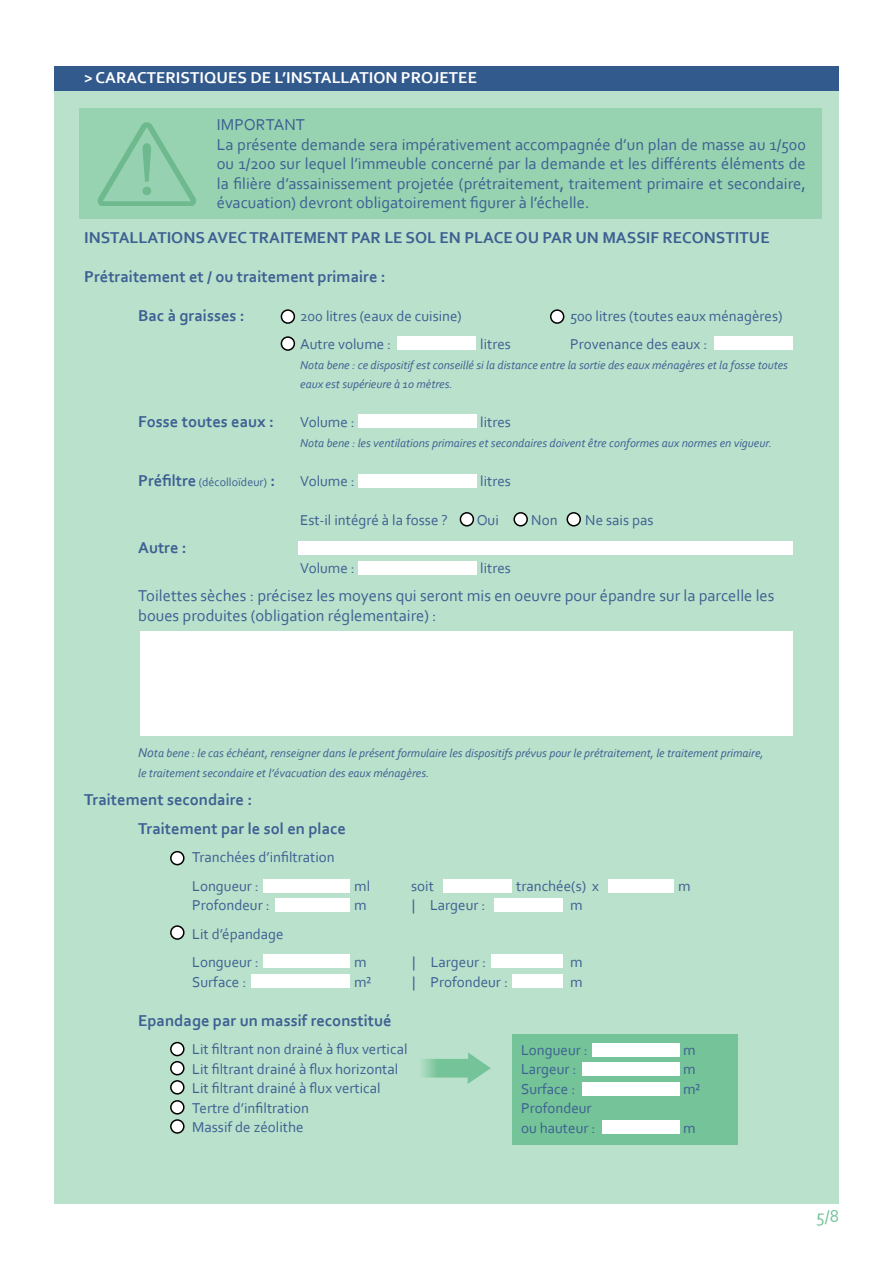
<style>
.page{position:relative;width:893px;height:1263px;background:#fff}
.page>*{position:absolute;margin:0;border:0;box-sizing:border-box;transform-origin:0 0}
.t1{font:18px "Corbel";color:#75c398}
.t2{font:16.5px/19.5px "Corbel";color:#3d6093}
.t3{font:700 16.5px/28.5px "Corbel";color:#3d6093}
.t4{font:700 16.5px "Corbel";color:#fff}
.t5{font:15px/19.5px "Corbel";color:#3d6093}
.t6{font:italic 12px/19.5px "Corbel";color:#3d6093}
.t7{font:12px "Corbel";color:#3d6093}
.s1{font-weight:700;font-size:16.5px}
.s2{font-size:13.5px}
</style>
<div class="page">
<div style="left:54px;top:66px;width:785px;height:1137px;background:#bae1cb"></div>
<div style="left:54px;top:66px;width:785px;height:25px;background:#325a8d"></div>
<div style="left:140px;top:631px;width:653px;height:105px;background:#fff"></div>
<div style="left:398px;top:336px;width:78px;height:14px;background:#fff"></div>
<div style="left:358px;top:415px;width:118px;height:13px;background:#fff"></div>
<div style="left:358px;top:474px;width:118px;height:14px;background:#fff"></div>
<div style="left:298px;top:541px;width:495px;height:14px;background:#fff"></div>
<div style="left:358px;top:561px;width:118px;height:14px;background:#fff"></div>
<div style="left:264px;top:879px;width:86px;height:13px;background:#fff"></div>
<div style="left:443px;top:879px;width:69px;height:13px;background:#fff"></div>
<div style="left:608px;top:879px;width:65px;height:13px;background:#fff"></div>
<div style="left:494px;top:898px;width:69px;height:14px;background:#fff"></div>
<div style="left:492px;top:955px;width:71px;height:13px;background:#fff"></div>
<div style="left:264px;top:955px;width:86px;height:13px;background:#fff"></div>
<div style="left:512px;top:974px;width:51px;height:14px;background:#fff"></div>
<div style="left:252px;top:974px;width:98px;height:14px;background:#fff"></div>
<div style="left:275px;top:898px;width:75px;height:14px;background:#fff"></div>
<div style="left:714px;top:336px;width:79px;height:14px;background:#fff"></div>
<div style="left:551px;top:310px;width:13px;height:13px;background:#fff;border-radius:50%"></div>
<div style="left:550px;top:309px;width:14px;height:15px;border:2px solid #000;border-radius:50%"></div>
<div style="left:281px;top:310px;width:13px;height:13px;background:#fff;border-radius:50%"></div>
<div style="left:281px;top:309px;width:14px;height:15px;border:2px solid #000;border-radius:50%"></div>
<div style="left:281px;top:337px;width:13px;height:13px;background:#fff;border-radius:50%"></div>
<div style="left:281px;top:336px;width:14px;height:15px;border:2px solid #000;border-radius:50%"></div>
<div style="left:460px;top:513px;width:13px;height:13px;background:#fff;border-radius:50%"></div>
<div style="left:460px;top:512px;width:14px;height:14px;border:2px solid #000;border-radius:50%"></div>
<div style="left:514px;top:513px;width:13px;height:13px;background:#fff;border-radius:50%"></div>
<div style="left:513px;top:512px;width:15px;height:14px;border:2px solid #000;border-radius:50%"></div>
<div style="left:567px;top:513px;width:13px;height:13px;background:#fff;border-radius:50%"></div>
<div style="left:566px;top:512px;width:15px;height:14px;border:2px solid #000;border-radius:50%"></div>
<div style="left:171px;top:852px;width:13px;height:13px;background:#fff;border-radius:50%"></div>
<div style="left:170px;top:851px;width:15px;height:14px;border:2px solid #000;border-radius:50%"></div>
<div style="left:171px;top:926px;width:13px;height:13px;background:#fff;border-radius:50%"></div>
<div style="left:170px;top:925px;width:15px;height:15px;border:2px solid #000;border-radius:50%"></div>
<div style="left:171px;top:1042px;width:13px;height:13px;background:#fff;border-radius:50%"></div>
<div style="left:170px;top:1042px;width:15px;height:14px;border:2px solid #000;border-radius:50%"></div>
<div style="left:171px;top:1062px;width:13px;height:13px;background:#fff;border-radius:50%"></div>
<div style="left:170px;top:1061px;width:15px;height:14px;border:2px solid #000;border-radius:50%"></div>
<div style="left:171px;top:1101px;width:13px;height:13px;background:#fff;border-radius:50%"></div>
<div style="left:170px;top:1100px;width:15px;height:14px;border:2px solid #000;border-radius:50%"></div>
<div style="left:171px;top:1081px;width:13px;height:13px;background:#fff;border-radius:50%"></div>
<div style="left:170px;top:1080px;width:15px;height:14px;border:2px solid #000;border-radius:50%"></div>
<div style="left:171px;top:1120px;width:13px;height:13px;background:#fff;border-radius:50%"></div>
<div style="left:170px;top:1119px;width:15px;height:15px;border:2px solid #000;border-radius:50%"></div>
<div style="left:512px;top:1035px;width:226px;height:110px;background:#75c398"></div>
<svg style="left:422px;top:1052px;width:69px;height:32px"></svg>
<div style="left:593px;top:1043px;width:87px;height:13px;background:#fff"></div>
<div style="left:582px;top:1062px;width:98px;height:14px;background:#fff"></div>
<div style="left:582px;top:1082px;width:98px;height:13px;background:#fff"></div>
<div style="left:602px;top:1120px;width:78px;height:14px;background:#fff"></div>
<div style="left:80px;top:108px;width:742px;height:111px;background:#97d2b1"></div>
<svg style="left:98px;top:122px;width:98px;height:84px"></svg>
<p class="t4" style="left:84px;top:68px;width:394px">&gt; CARACTERISTIQUES DE L’INSTALLATION PROJETEE</p>
<p class="t2" style="left:217px;top:115px;width:590px">IMPORTANT<br>La présente demande sera impérativement accompagnée d’un plan de masse au 1/500 ou 1/200 sur lequel l’immeuble concerné par la demande et les différents éléments de la filière d’assainissement projetée (prétraitement, traitement primaire et secondaire, évacuation) devront obligatoirement figurer à l’échelle.</p>
<p class="t3" style="left:84px;top:222px;width:687px">INSTALLATIONS AVEC TRAITEMENT PAR LE SOL EN PLACE OU PAR UN MASSIF RECONSTITUE</p>
<p class="t3" style="left:84px;top:261px;width:303px">Prétraitement et / ou traitement primaire :</p>
<p class="t3" style="left:138px;top:300px;width:108px">Bac à graisses :</p>
<p class="t5" style="left:300px;top:305px;width:163px">200 litres (eaux de cuisine)</p>
<p class="t5" style="left:570px;top:305px;width:214px">500 litres (toutes eaux ménagères)</p>
<p class="t5" style="left:300px;top:334px;width:93px">Autre volume :</p>
<p class="t5" style="left:480px;top:334px;width:32px">litres</p>
<p class="t5" style="left:570px;top:334px;width:139px">Provenance des eaux :</p>
<p class="t6" style="left:300px;top:355px;width:489px">Nota bene : ce dispositif est conseillé si la distance entre la sortie des eaux ménagères et la fosse toutes eaux est supérieure à 10 mètres.</p>
<p class="t3" style="left:138px;top:407px;width:137px">Fosse toutes eaux :</p>
<p class="t5" style="left:300px;top:412px;width:56px">Volume :</p>
<p class="t5" style="left:480px;top:412px;width:32px">litres</p>
<p class="t6" style="left:300px;top:433px;width:473px">Nota bene : les ventilations primaires et secondaires doivent être conformes aux normes en vigueur.</p>
<p class="t7" style="left:138px;top:474px;width:139px"><span class="s1">Préfiltre</span> (décolloïdeur) <span class="s1">:</span></p>
<p class="t5" style="left:300px;top:470px;width:56px">Volume :</p>
<p class="t5" style="left:480px;top:470px;width:32px">litres</p>
<p class="t5" style="left:300px;top:509px;width:149px">Est-il intégré à la fosse ?</p>
<p class="t5" style="left:477px;top:509px;width:24px">Oui</p>
<p class="t5" style="left:531px;top:509px;width:28px">Non</p>
<p class="t5" style="left:585px;top:509px;width:70px">Ne sais pas</p>
<p class="t3" style="left:138px;top:533px;width:50px">Autre :</p>
<p class="t5" style="left:300px;top:557px;width:56px">Volume :</p>
<p class="t5" style="left:480px;top:557px;width:32px">litres</p>
<p class="t2" style="left:138px;top:585px;width:638px">Toilettes sèches : précisez les moyens qui seront mis en oeuvre pour épandre sur la parcelle les boues produites (obligation réglementaire) :</p>
<p class="t6" style="left:138px;top:743px;width:627px"><span class="s2">No</span>ta bene : le cas échéant, renseigner dans le présent formulaire les dispositifs prévus pour le prétraitement, le traitement primaire, le traitement secondaire et l’évacuation des eaux ménagères.</p>
<p class="t3" style="left:138px;top:785px;width:209px;text-indent:-54px">Traitement secondaire :<br>Traitement par le sol en place</p>
<p class="t5" style="left:192px;top:842px;width:144px;line-height:28.5px">Tranchées d’infiltration<br>Longueur :</p>
<p class="t5" style="left:354px;top:875px;width:17px">ml</p>
<p class="t5" style="left:411px;top:875px;width:24px">soit</p>
<p class="t5" style="left:516px;top:875px;width:84px">tranchée(s) x</p>
<p class="t5" style="left:678px;top:875px;width:14px">m</p>
<p class="t5" style="left:192px;top:895px;width:79px">Profondeur :</p>
<p class="t5" style="left:354px;top:895px;width:14px">m</p>
<p class="t5" style="left:412px;top:895px;width:75px">| Largeur :</p>
<p class="t5" style="left:570px;top:895px;width:14px">m</p>
<p class="t5" style="left:192px;top:919px;width:93px;line-height:28.5px">Lit d’épandage<br>Longueur :</p>
<p class="t5" style="left:354px;top:952px;width:14px">m</p>
<p class="t5" style="left:412px;top:952px;width:75px">| Largeur :</p>
<p class="t5" style="left:570px;top:952px;width:14px">m</p>
<p class="t5" style="left:192px;top:971px;width:56px">Surface :</p>
<p class="t5" style="left:354px;top:971px;width:19px">m²</p>
<p class="t5" style="left:412px;top:971px;width:97px">| Profondeur :</p>
<p class="t5" style="left:570px;top:971px;width:14px">m</p>
<p class="t3" style="left:138px;top:1005px;width:255px">Epandage par un massif reconstitué</p>
<p class="t5" style="left:192px;top:1039px;width:217px">Lit filtrant non drainé à flux vertical<br>Lit filtrant drainé à flux horizontal<br>Lit filtrant drainé à flux vertical<br>Tertre d’infiltration<br>Massif de zéolithe</p>
<p class="t5" style="left:521px;top:1039px;width:68px">Longueur :</p>
<p class="t5" style="left:683px;top:1039px;width:14px">m</p>
<p class="t5" style="left:521px;top:1059px;width:57px">Largeur :</p>
<p class="t5" style="left:683px;top:1059px;width:14px">m</p>
<p class="t5" style="left:521px;top:1078px;width:56px">Surface :</p>
<p class="t5" style="left:683px;top:1078px;width:19px">m²</p>
<p class="t5" style="left:521px;top:1098px;width:76px">Profondeur ou hauteur :</p>
<p class="t5" style="left:683px;top:1117px;width:14px">m</p>
<p class="t1" style="left:816px;top:1205px;width:24px">5/8</p>
</div>
